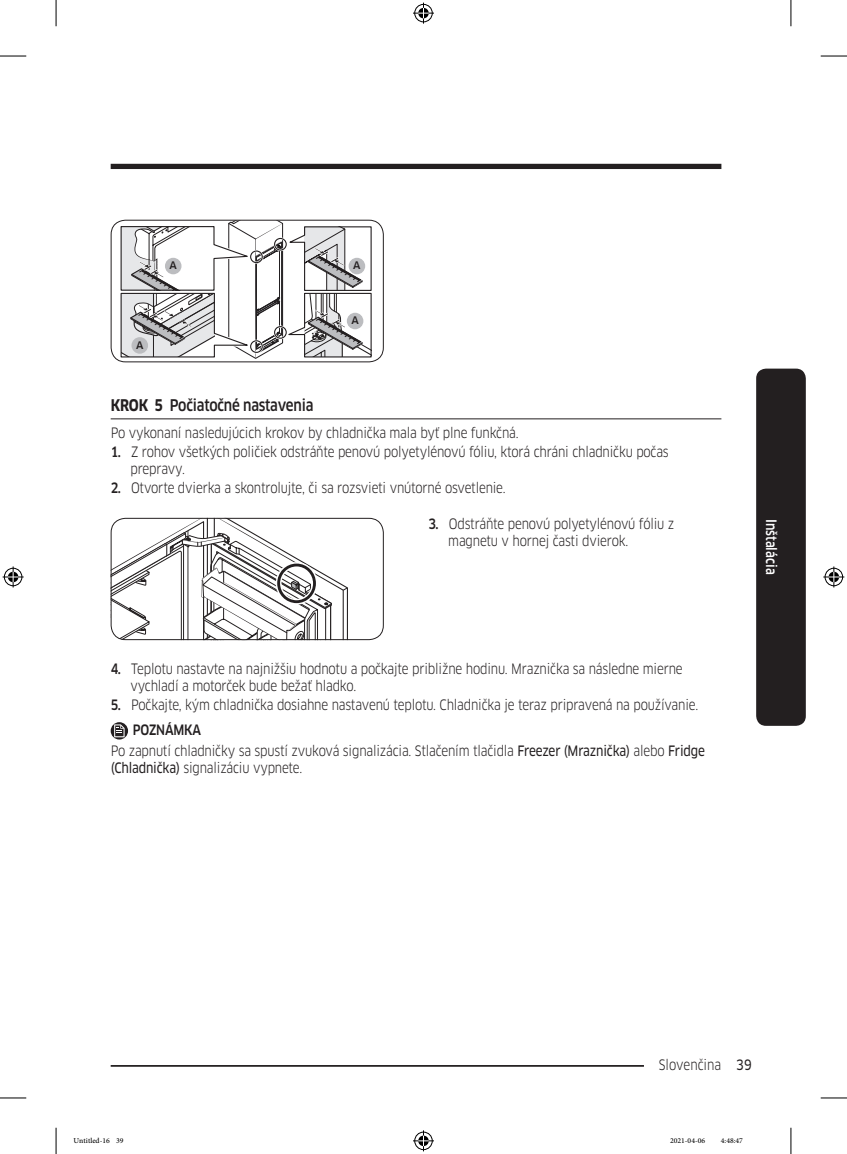
<style>
.page{position:relative;width:847px;height:1154px;background:#fff}
.page>*{position:absolute;margin:0;border:0;box-sizing:border-box;transform-origin:0 0}
.t1{font:500 15.75px "Samsung Clan Pro";letter-spacing:-.015em;color:#231f20;scale:.85 1}
.t2{font:14px/16.8px "Samsung Clan Pro";letter-spacing:-.015em;color:#231f20;scale:.85 1}
.Sidebar{font:500 14px "Samsung Clan Pro";color:#fff;scale:.85 1}
.DL_DT_Icon{font:500 14px "Samsung Clan Pro";letter-spacing:-.015em;color:#231f20;scale:.85 1}
.t3{font:10.5px "Adobe Arabic";color:#000}
.image{font:500 10.15px "Samsung Clan Pro";color:#231f20}
.s1{font-weight:700}
.s2{font-weight:500}
.s3{font-family:"Samsung Clan Pro News"}
</style>
<div class="page">
<div style="left:111px;top:164px;width:610px;height:5px;background:#231f20"></div>
<hr style="left:111px;top:1065px;width:610px;height:2px;background:#231f20">
<div style="left:643px;top:1055px;width:93px;height:17px;background:#fff"></div>
<div style="left:755px;top:369px;width:50px;height:357px;background:#231f20;border-radius:10px"></div>
<hr style="left:111px;top:418px;width:610px;height:1px;background:#231f20">
<svg style="left:118px;top:220px;width:256px;height:140px"></svg>
<div style="left:165px;top:258px;width:16px;height:16px;background:#bcbdc0;border-radius:50%"></div>
<div style="left:348px;top:258px;width:17px;height:16px;background:#bcbdc0;border-radius:50%"></div>
<div style="left:131px;top:337px;width:17px;height:17px;background:#bcbdc0;border-radius:50%"></div>
<div style="left:347px;top:313px;width:16px;height:16px;background:#bcbdc0;border-radius:50%"></div>
<div style="left:111px;top:220px;width:272px;height:142px;border:1px solid #231f20;border-radius:14px"></div>
<svg style="left:111px;top:518px;width:237px;height:122px"></svg>
<div style="left:276px;top:562px;width:41px;height:42px;border:6px solid #fff;border-radius:50%"></div>
<div style="left:277px;top:563px;width:39px;height:40px;border:3px solid #231f20;border-radius:50%"></div>
<div style="left:111px;top:518px;width:272px;height:122px;border:1px solid #231f20;border-radius:14px"></div>
<svg style="left:111px;top:722px;width:17px;height:17px"></svg>
<svg style="left:114px;top:724px;width:10px;height:13px"></svg>
<svg style="left:0;top:56px;width:26px;height:1px"></svg>
<svg style="left:820px;top:56px;width:26px;height:1px"></svg>
<svg style="left:0;top:1097px;width:26px;height:1px"></svg>
<svg style="left:820px;top:1097px;width:26px;height:1px"></svg>
<svg style="left:56px;top:0;width:1px;height:26px"></svg>
<svg style="left:56px;top:1128px;width:1px;height:26px"></svg>
<svg style="left:790px;top:0;width:1px;height:26px"></svg>
<svg style="left:790px;top:1128px;width:1px;height:26px"></svg>
<svg style="left:413px;top:3px;width:21px;height:21px"></svg>
<svg style="left:413px;top:1130px;width:21px;height:21px"></svg>
<svg style="left:3px;top:566px;width:21px;height:21px"></svg>
<svg style="left:823px;top:566px;width:21px;height:21px"></svg>
<p class="image" style="left:169px;top:260px;width:9px">A</p>
<p class="image" style="left:353px;top:260px;width:9px">A</p>
<p class="image" style="left:136px;top:339px;width:9px">A</p>
<p class="image" style="left:351px;top:315px;width:9px">A</p>
<p class="t1" style="left:111px;top:396px;width:240px"><span class="s1">KROK 5</span> Počiatočné nastavenia</p>
<p class="t2" style="left:111px;top:424px;width:481px">Po vykonaní nasledujúcich krokov by chladnička mala byť plne funkčná.</p>
<p class="t2" style="left:130px;top:443px;width:634px;text-indent:-20px"><span class="s2">1.</span> Z rohov všetkých poličiek odstráňte penovú polyetylénovú fóliu, ktorá chráni chladničku počas prepravy.</p>
<p class="t2" style="left:111px;top:479px;width:466px"><span class="s2">2.</span> Otvorte dvierka a skontrolujte, či sa rozsvieti vnútorné osvetlenie.</p>
<p class="t2" style="left:448px;top:515px;width:267px;text-indent:-20px"><span class="s2">3.</span> Odstráňte penovú polyetylénovú fóliu z magnetu v hornej časti dvierok.</p>
<p class="t2" style="left:130px;top:661px;width:651px;text-indent:-20px"><span class="s2">4.</span> Teplotu nastavte na najnižšiu hodnotu a počkajte približne hodinu. Mraznička sa následne mierne vychladí a motorček bude bežať hladko.</p>
<p class="t2" style="left:111px;top:697px;width:692px"><span class="s2">5.</span> Počkajte, kým chladnička dosiahne nastavenú teplotu. Chladnička je teraz pripravená na používanie.</p>
<p class="DL_DT_Icon" style="left:133px;top:721px;width:82px">POZNÁMKA</p>
<p class="t2" style="left:111px;top:743px;width:700px">Po zapnutí chladničky sa spustí zvuková signalizácia. Stlačením tlačidla <span class="s3">Freezer (Mraznička)</span> alebo <span class="s3">Fridge (Chladnička)</span> signalizáciu vypnete.</p>
<p class="Sidebar" style="left:779px;top:519px;width:67px;rotate:90deg">Inštalácia</p>
<p class="t2" style="left:658px;top:1056px;width:111px">Slovenčina <span class="s3">39</span></p>
<p class="t3" style="left:74px;top:1133px;width:51px">Untitled-16 39</p>
<p class="t3" style="left:669px;top:1133px;width:37px">2021-04-06</p>
<p class="t3" style="left:720px;top:1133px;width:24px">4:48:47</p>
</div>
